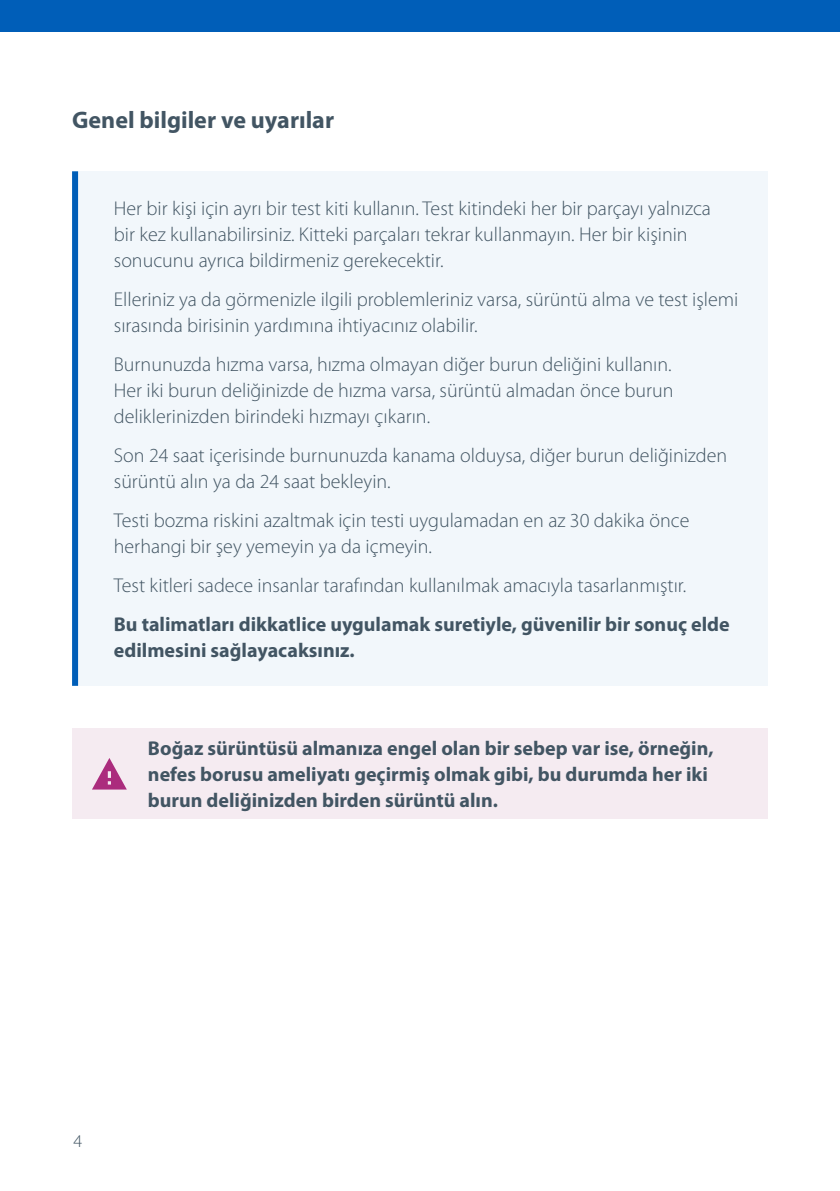
<style>
.page{position:relative;width:840px;height:1191px;background:#fff}
.page>*{position:absolute;margin:0;border:0;box-sizing:border-box;transform-origin:0 0}
.Heading_3__h3{font:700 24px "Myriad Pro";color:#425563}
.Paragraph_Black__p{font:300 20px/26px "Myriad Pro";color:#425563}
.Paragraph_Bold__p{font:700 20px/26px "Myriad Pro";color:#425563}
.Page_number__p{font:300 18px "Myriad Pro";color:#425563}
</style>
<div class="page">
<div style="left:72px;top:171px;width:695px;height:515px;background:#f2f7fb"></div>
<div style="left:72px;top:171px;width:6px;height:515px;background:#005eb8"></div>
<div style="left:72px;top:728px;width:695px;height:91px;background:#f5ebf1"></div>
<svg style="left:92px;top:758px;width:35px;height:31px"></svg>
<div style="left:0;top:0;width:839px;height:31px;background:#005eb8"></div>
<p class="Heading_3__h3" style="left:72px;top:104px;width:263px">Genel bilgiler ve uyarılar</p>
<p class="Paragraph_Black__p" style="left:114px;top:195px;width:598px">Her bir kişi için ayrı bir test kiti kullanın. Test kitindeki her bir parçayı yalnızca bir kez kullanabilirsiniz. Kitteki parçaları tekrar kullanmayın. Her bir kişinin sonucunu ayrıca bildirmeniz gerekecektir.</p>
<p class="Paragraph_Black__p" style="left:114px;top:286px;width:625px">Elleriniz ya da görmenizle ilgili problemleriniz varsa, sürüntü alma ve test işlemi sırasında birisinin yardımına ihtiyacınız olabilir.</p>
<p class="Paragraph_Black__p" style="left:114px;top:351px;width:560px;text-align:justify">Burnunuzda hızma varsa, hızma olmayan diğer burun deliğini kullanın.<br>Her iki burun deliğinizde de hızma varsa, sürüntü almadan önce burun deliklerinizden birindeki hızmayı çıkarın.</p>
<p class="Paragraph_Black__p" style="left:114px;top:443px;width:614px">Son 24 saat içerisinde burnunuzda kanama olduysa, diğer burun deliğinizden sürüntü alın ya da 24 saat bekleyin.</p>
<p class="Paragraph_Black__p" style="left:114px;top:508px;width:576px">Testi bozma riskini azaltmak için testi uygulamadan en az 30 dakika önce herhangi bir şey yemeyin ya da içmeyin.</p>
<p class="Paragraph_Black__p" style="left:114px;top:573px;width:573px">Test kitleri sadece insanlar tarafından kullanılmak amacıyla tasarlanmıştır.</p>
<h3 class="Paragraph_Bold__p" style="left:114px;top:611px;width:617px">Bu talimatları dikkatlice uygulamak suretiyle, güvenilir bir sonuç elde edilmesini sağlayacaksınız.</h3>
<h3 class="Paragraph_Bold__p" style="left:148px;top:735px;width:567px">Boğaz sürüntüsü almanıza engel olan bir sebep var ise, örneğin, nefes borusu ameliyatı geçirmiş olmak gibi, bu durumda her iki burun deliğinizden birden sürüntü alın.</h3>
<p class="Page_number__p" style="left:74px;top:1130px;width:10px">4</p>
</div>
